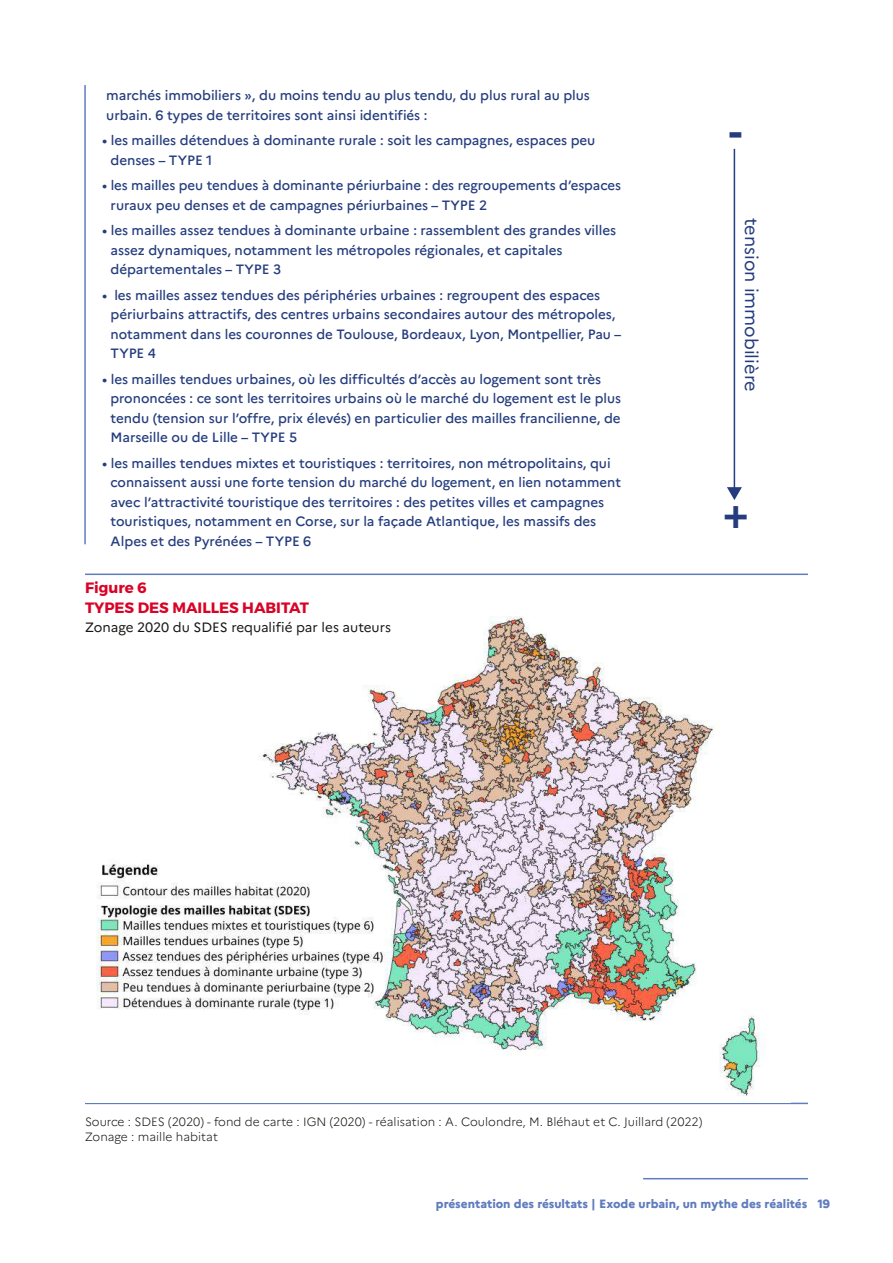
<style>
.page{position:relative;width:893px;height:1263px;background:#fff}
.page>*{position:absolute;margin:0;border:0;box-sizing:border-box;transform-origin:0 0}
.t1{font:700 43.5px "Marianne";color:#253d7e}
.t2{font:18px "Marianne";color:#253d7e}
.t3{font:15px/19.5px "Trueno Bd";color:#d90326}
.t4{font:500 13.5px/19.5px "Marianne";letter-spacing:-.005em;color:#253d7e}
.t5{font:13.5px "Marianne";color:#181715}
.t6{font:300 12px/15px "Marianne";color:#181715}
.t7{font:800 12px "Marianne";color:#5f7cbd}
</style>
<div class="page">
<hr style="left:643px;top:1178px;width:165px;height:1px;background:#5f7cbd">
<hr style="left:84px;top:85px;width:2px;height:459px;background:#5f7cbd">
<hr style="left:85px;top:573px;width:723px;height:2px;background:#5f7cbd">
<hr style="left:85px;top:1103px;width:723px;height:1px;background:#5f7cbd">
<hr style="left:734px;top:149px;width:1px;height:342px;background:#253d7e">
<svg style="left:727px;top:487px;width:15px;height:13px"></svg>
<img style="left:96px;top:617px;width:670px;height:479px">
<div style="left:85px;top:1026px;width:239px;height:68px;background:#fff"></div>
<p class="t4" style="left:106px;top:85px;width:485px">marchés immobiliers », du moins tendu au plus tendu, du plus rural au plus urbain. 6 types de territoires sont ainsi identifiés :</p>
<p class="t4" style="left:111px;top:130px;width:486px;text-indent:-9px">• les mailles détendues à dominante rurale : soit les campagnes, espaces peu denses – TYPE 1</p>
<p class="t4" style="left:111px;top:175px;width:512px;text-indent:-9px">• les mailles peu tendues à dominante périurbaine : des regroupements d’espaces ruraux peu denses et de campagnes périurbaines – TYPE 2</p>
<p class="t4" style="left:111px;top:220px;width:507px;text-indent:-9px">• les mailles assez tendues à dominante urbaine : rassemblent des grandes villes assez dynamiques, notamment les métropoles régionales, et capitales départementales – TYPE 3</p>
<p class="t4" style="left:111px;top:284px;width:512px;text-indent:-9px">• les mailles assez tendues des périphéries urbaines : regroupent des espaces périurbains attractifs, des centres urbains secondaires autour des métropoles, notamment dans les couronnes de Toulouse, Bordeaux, Lyon, Montpellier, Pau – TYPE 4</p>
<p class="t4" style="left:111px;top:368px;width:512px;text-indent:-9px">• les mailles tendues urbaines, où les difficultés d’accès au logement sont très prononcées : ce sont les territoires urbains où le marché du logement est le plus tendu (tension sur l’offre, prix élevés) en particulier des mailles francilienne, de Marseille ou de Lille – TYPE 5</p>
<p class="t4" style="left:111px;top:452px;width:512px;text-indent:-9px">• les mailles tendues mixtes et touristiques : territoires, non métropolitains, qui connaissent aussi une forte tension du marché du logement, en lien notamment avec l’attractivité touristique des territoires : des petites villes et campagnes touristiques, notamment en Corse, sur la façade Atlantique, les massifs des Alpes et des Pyrénées – TYPE 6</p>
<p class="t3" style="left:85px;top:577px;width:225px">Figure 6<br>TYPES DES MAILLES HABITAT</p>
<p class="t5" style="left:85px;top:617px;width:307px">Zonage 2020 du SDES requalifié par les auteurs</p>
<h1 class="t1" style="left:729px;top:97px;width:15px">-</h1>
<h2 class="t2" style="left:765px;top:218px;width:175px;rotate:90deg">tension immobilière</h2>
<h1 class="t1" style="left:723px;top:479px;width:28px">+</h1>
<p class="t6" style="left:85px;top:1113px;width:619px">Source : SDES (2020) - fond de carte : IGN (2020) - réalisation : A. Coulondre, M. Bléhaut et C. Juillard (2022)<br>Zonage : maille habitat</p>
<p class="t7" style="left:436px;top:1194px;width:396px">présentation des résultats | Exode urbain, un mythe des réalités 19</p>
</div>
